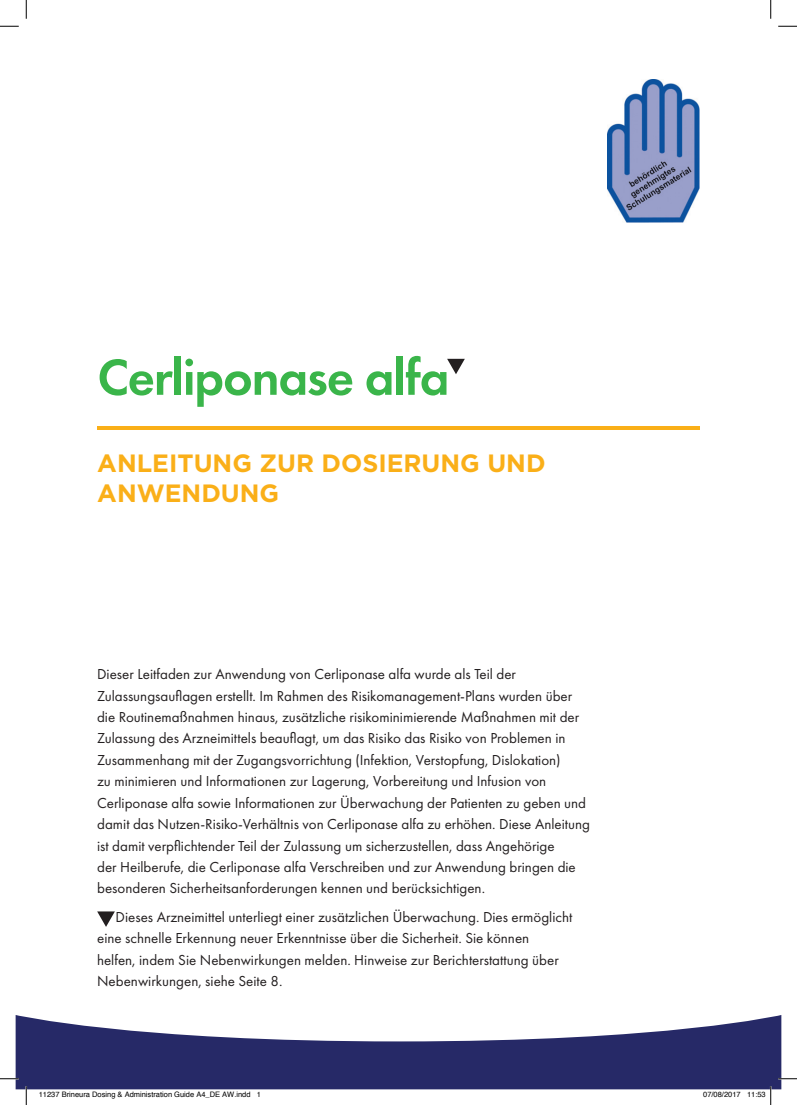
<style>
.page{position:relative;width:797px;height:1105px;background:#fff}
.page>*{position:absolute;margin:0;border:0;box-sizing:border-box;transform-origin:0 0}
.t1{font:600 52.5px "Futura PT";letter-spacing:-.025em;color:#3ab54a}
.t2{font:700 25px/30px "Gotham";color:#faaf18}
.t3{font:15px/21.4px "Futura PT";color:#231f20}
.t4{font:7.5px "Helvetica";color:#000}
</style>
<div class="page">
<svg style="left:97px;top:911px;width:18px;height:16px"></svg>
<svg style="left:447px;top:359px;width:18px;height:15px"></svg>
<hr style="left:97px;top:426px;width:602px;height:3px;background:#faaf18">
<svg style="left:16px;top:1015px;width:765px;height:74px;fill:#262967"></svg>
<img style="left:607px;top:79px;width:92px;height:144px">
<svg style="left:0;top:25px;width:19px;height:2px"></svg>
<svg style="left:778px;top:25px;width:19px;height:2px"></svg>
<svg style="left:0;top:1078px;width:19px;height:1px"></svg>
<svg style="left:778px;top:1078px;width:19px;height:1px"></svg>
<svg style="left:25px;top:0;width:2px;height:19px"></svg>
<svg style="left:25px;top:1086px;width:2px;height:19px"></svg>
<svg style="left:770px;top:0;width:1px;height:19px"></svg>
<svg style="left:747px;top:1086px;width:24px;height:19px"></svg>
<h1 class="t1" style="left:97px;top:344px;width:354px">Cerliponase alfa</h1>
<h2 class="t2" style="left:97px;top:448px;width:450px">ANLEITUNG ZUR DOSIERUNG UND<br>ANWENDUNG</h2>
<p class="t3" style="left:97px;top:663px;width:494px">Dieser Leitfaden zur Anwendung von Cerliponase alfa wurde als Teil der Zulassungsauflagen erstellt. Im Rahmen des Risikomanagement-Plans wurden über die Routinemaßnahmen hinaus, zusätzliche risikominimierende Maßnahmen mit der Zulassung des Arzneimittels beauflagt, um das Risiko das Risiko von Problemen in Zusammenhang mit der Zugangsvorrichtung (Infektion, Verstopfung, Dislokation)<br>zu minimieren und Informationen zur Lagerung, Vorbereitung und Infusion von Cerliponase alfa sowie Informationen zur Überwachung der Patienten zu geben und damit das Nutzen-Risiko-Verhältnis von Cerliponase alfa zu erhöhen. Diese Anleitung ist damit verpflichtender Teil der Zulassung um sicherzustellen, dass Angehörige<br>der Heilberufe, die Cerliponase alfa Verschreiben und zur Anwendung bringen die besonderen Sicherheitsanforderungen kennen und berücksichtigen.</p>
<p class="t3" style="left:97px;top:906px;width:476px;text-indent:18px">Dieses Arzneimittel unterliegt einer zusätzlichen Überwachung. Dies ermöglicht eine schnelle Erkennung neuer Erkenntnisse über die Sicherheit. Sie können<br>helfen, indem Sie Nebenwirkungen melden. Hinweise zur Berichterstattung über Nebenwirkungen, siehe Seite 8.</p>
<p class="t4" style="left:39px;top:1089px;width:224px">11237 Brineura Dosing &amp; Administration Guide A4_DE AW.indd 1</p>
<p class="t4" style="left:703px;top:1089px;width:64px">07/08/2017 11:53</p>
</div>
